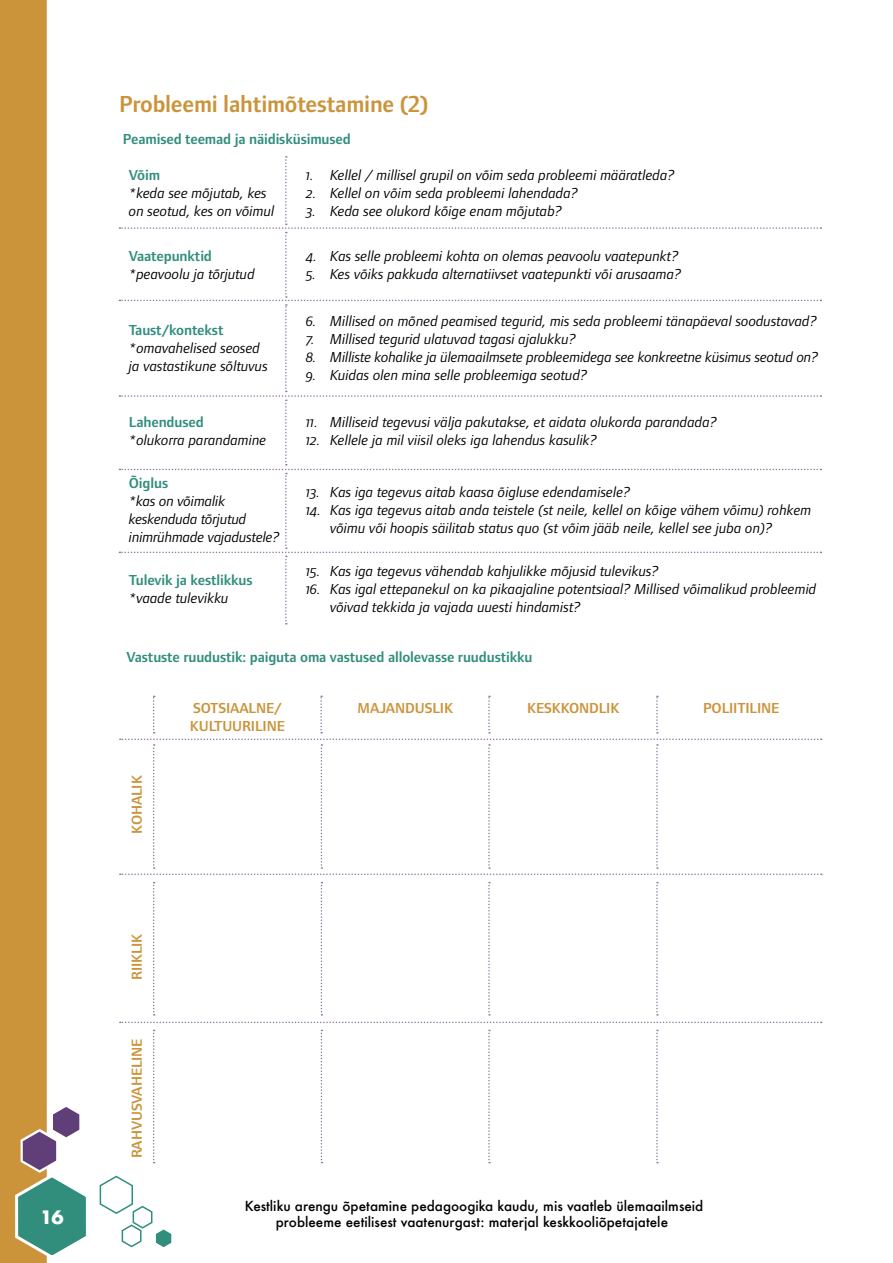
<style>
.page{position:relative;width:893px;height:1263px;background:#fff}
.page>*{position:absolute;margin:0;border:0;box-sizing:border-box;transform-origin:0 0}
.t1{font:600 24px "Foundry Form Sans";letter-spacing:-.01em;color:#cb943b}
.t2{font:700 18px "Futura";color:#fff}
.t3{font:15px/18px "Foundry Form Sans Italic OSF";color:#000}
.t4{font:600 15px "Foundry Form Sans";letter-spacing:-.01em;color:#318e7d}
.t5{font:600 15px/18px "Foundry Form Sans";letter-spacing:-.01em;color:#cb943b}
.t6{font:500 13.5px/16.2px "Futura";color:#000;text-align:center}
</style>
<div class="page">
<div style="left:0;top:0;width:47px;height:1263px;background:#cb943b"></div>
<svg style="left:99px;top:1175px;width:72px;height:73px"></svg>
<svg style="left:14px;top:1107px;width:72px;height:154px"></svg>
<svg style="left:120px;top:1021px;width:702px;height:2px"></svg>
<svg style="left:321px;top:882px;width:1px;height:133px"></svg>
<svg style="left:321px;top:1030px;width:1px;height:133px"></svg>
<svg style="left:488px;top:882px;width:2px;height:133px"></svg>
<svg style="left:488px;top:1030px;width:2px;height:133px"></svg>
<svg style="left:656px;top:882px;width:2px;height:133px"></svg>
<svg style="left:656px;top:1030px;width:2px;height:133px"></svg>
<svg style="left:153px;top:882px;width:2px;height:133px"></svg>
<svg style="left:153px;top:1030px;width:2px;height:133px"></svg>
<svg style="left:120px;top:696px;width:702px;height:179px"></svg>
<svg style="left:119px;top:156px;width:702px;height:468px"></svg>
<p class="t2" style="left:40px;top:1204px;width:25px">16</p>
<h1 class="t1" style="left:119px;top:91px;width:311px">Probleemi lahtimõtestamine (2)</h1>
<p class="t4" style="left:123px;top:131px;width:229px">Peamised teemad ja näidisküsimused</p>
<p class="t4" style="left:129px;top:167px;width:33px">Võim</p>
<p class="t3" style="left:129px;top:184px;width:147px">*keda see mõjutab, kes on seotud, kes on võimul</p>
<p class="t4" style="left:129px;top:248px;width:85px">Vaatepunktid</p>
<p class="t3" style="left:129px;top:265px;width:127px">*peavoolu ja tõrjutud</p>
<p class="t4" style="left:129px;top:322px;width:96px">Taust/kontekst</p>
<p class="t3" style="left:129px;top:339px;width:141px">*omavahelised seosed ja vastastikune sõltuvus</p>
<p class="t4" style="left:129px;top:414px;width:76px">Lahendused</p>
<p class="t3" style="left:129px;top:431px;width:139px">*olukorra parandamine</p>
<p class="t4" style="left:129px;top:474px;width:41px">Õiglus</p>
<p class="t3" style="left:129px;top:492px;width:152px">*kas on võimalik keskenduda tõrjutud inimrühmade vajadustele?</p>
<p class="t4" style="left:129px;top:571px;width:125px">Tulevik ja kestlikkus</p>
<p class="t3" style="left:129px;top:588px;width:101px">*vaade tulevikku</p>
<p class="t3" style="left:306px;top:166px;width:370px">1. Kellel / millisel grupil on võim seda probleemi määratleda?</p>
<p class="t3" style="left:306px;top:184px;width:273px">2. Kellel on võim seda probleemi lahendada?</p>
<p class="t3" style="left:306px;top:202px;width:258px">3. Keda see olukord kõige enam mõjutab?</p>
<p class="t3" style="left:306px;top:247px;width:374px">4. Kas selle probleemi kohta on olemas peavoolu vaatepunkt?</p>
<p class="t3" style="left:306px;top:265px;width:377px">5. Kes võiks pakkuda alternatiivset vaatepunkti või arusaama?</p>
<p class="t3" style="left:306px;top:312px;width:512px">6. Millised on mõned peamised tegurid, mis seda probleemi tänapäeval soodustavad?</p>
<p class="t3" style="left:306px;top:330px;width:271px">7. Millised tegurid ulatuvad tagasi ajalukku?</p>
<p class="t3" style="left:306px;top:348px;width:514px">8. Milliste kohalike ja ülemaailmsete probleemidega see konkreetne küsimus seotud on?</p>
<p class="t3" style="left:306px;top:366px;width:283px">9. Kuidas olen mina selle probleemiga seotud?</p>
<p class="t3" style="left:306px;top:413px;width:412px">11. Milliseid tegevusi välja pakutakse, et aidata olukorda parandada?</p>
<p class="t3" style="left:306px;top:431px;width:293px">12. Kellele ja mil viisil oleks iga lahendus kasulik?</p>
<p class="t3" style="left:306px;top:483px;width:326px">13. Kas iga tegevus aitab kaasa õigluse edendamisele?</p>
<p class="t3" style="left:330px;top:501px;width:483px;text-indent:-24px">14. Kas iga tegevus aitab anda teistele (st neile, kellel on kõige vähem võimu) rohkem võimu või hoopis säilitab status quo (st võim jääb neile, kellel see juba on)?</p>
<p class="t3" style="left:306px;top:561px;width:354px">15. Kas iga tegevus vähendab kahjulikke mõjusid tulevikus?</p>
<p class="t3" style="left:330px;top:579px;width:488px;text-indent:-24px">16. Kas igal ettepanekul on ka pikaajaline potentsiaal? Millised võimalikud probleemid võivad tekkida ja vajada uuesti hindamist?</p>
<p class="t4" style="left:127px;top:649px;width:408px">Vastuste ruudustik: paiguta oma vastused allolevasse ruudustikku</p>
<p class="t5" style="left:190px;top:699px;width:96px">SOTSIAALNE/<br>KULTUURILINE</p>
<p class="t5" style="left:358px;top:699px;width:97px">MAJANDUSLIK</p>
<p class="t5" style="left:527px;top:699px;width:94px">KESKKONDLIK</p>
<p class="t5" style="left:703px;top:699px;width:78px">POLIITILINE</p>
<p class="t5" style="left:128px;top:834px;width:60px;rotate:-90deg">KOHALIK</p>
<p class="t5" style="left:128px;top:980px;width:48px;rotate:-90deg">RIIKLIK</p>
<p class="t5" style="left:128px;top:1158px;width:121px;rotate:-90deg">RAHVUSVAHELINE</p>
<p class="t6" style="left:245px;top:1197px;width:460px">Kestliku arengu õpetamine pedagoogika kaudu, mis vaatleb ülemaailmseid probleeme eetilisest vaatenurgast: materjal keskkooliõpetajatele</p>
</div>
